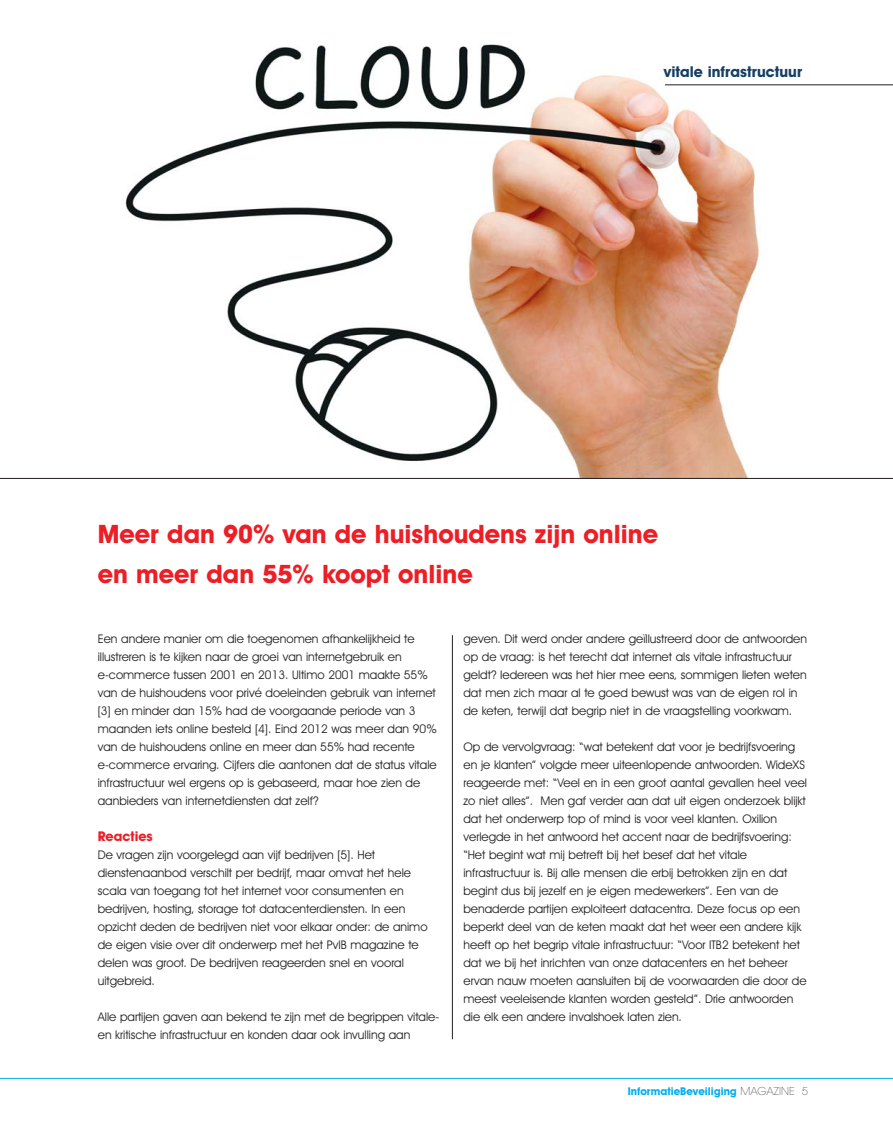
<style>
.page{position:relative;width:893px;height:1127px;background:#fff}
.page>*{position:absolute;margin:0;border:0;box-sizing:border-box;transform-origin:0 0}
.t1{font:700 25.5px/40.5px "Avant Garde IT Cby BT";color:#ed1e25}
.t2{font:700 15px "Avant Garde IT Cby BT";color:#153f64}
.t3{font:700 13.5px "Avant Garde IT Cby BT";color:#ed1e25}
.t4{font:12px/18px "Avant Garde IT Cby BT";color:#231f20}
.t5{font:700 10.8px "Avant Garde IT Cby BT";color:#00aeef}
.s1{font-family:"Avant Garde";font-weight:200;color:#231f20}
</style>
<div class="page">
<img style="left:75px;top:44px;width:737px;height:434px">
<hr style="left:0;top:1078px;width:893px;height:1px;background:#00aeef">
<hr style="left:665px;top:85px;width:228px;height:1px;background:#231f20">
<hr style="left:0;top:478px;width:893px;height:1px;background:#231f20">
<hr style="left:452px;top:635px;width:1px;height:404px;background:#231f20">
<p class="t2" style="left:664px;top:66px;width:140px">vitale infrastructuur</p>
<h1 class="t1" style="left:98px;top:516px;width:562px">Meer dan 90% van de huishoudens zijn online en meer dan 55% koopt online</h1>
<p class="t4" style="left:98px;top:631px;width:340px">Een andere manier om die toegenomen afhankelijkheid te illustreren is te kijken naar de groei van internetgebruik en e-commerce tussen 2001 en 2013. Ultimo 2001 maakte 55% van de huishoudens voor privé doeleinden gebruik van internet [3] en minder dan 15% had de voorgaande periode van 3 maanden iets online besteld [4]. Eind 2012 was meer dan 90% van de huishoudens online en meer dan 55% had recente e-commerce ervaring. Cijfers die aantonen dat de status vitale infrastructuur wel ergens op is gebaseerd, maar hoe zien de aanbieders van internetdiensten dat zelf?</p>
<p class="t3" style="left:98px;top:831px;width:57px">Reacties</p>
<p class="t4" style="left:98px;top:847px;width:331px">De vragen zijn voorgelegd aan vijf bedrijven [5]. Het dienstenaanbod verschilt per bedrijf, maar omvat het hele scala van toegang tot het internet voor consumenten en bedrijven, hosting, storage tot datacenterdiensten. In een opzicht deden de bedrijven niet voor elkaar onder: de animo de eigen visie over dit onderwerp met het PvIB magazine te delen was groot. De bedrijven reageerden snel en vooral uitgebreid.</p>
<p class="t4" style="left:98px;top:1009px;width:343px">Alle partijen gaven aan bekend te zijn met de begrippen vitale&shy;en kritische infrastructuur en konden daar ook invulling aan</p>
<p class="t4" style="left:463px;top:631px;width:345px">geven. Dit werd onder andere geïllustreerd door de antwoorden op de vraag: is het terecht dat internet als vitale infrastructuur geldt? Iedereen was het hier mee eens, sommigen lieten weten dat men zich maar al te goed bewust was van de eigen rol in de keten, terwijl dat begrip niet in de vraagstelling voorkwam.</p>
<p class="t4" style="left:463px;top:739px;width:345px">Op de vervolgvraag: “wat betekent dat voor je bedrijfsvoering en je klanten” volgde meer uiteenlopende antwoorden. WideXS reageerde met: “Veel en in een groot aantal gevallen heel veel zo niet alles”. Men gaf verder aan dat uit eigen onderzoek blijkt dat het onderwerp top of mind is voor veel klanten. Oxilion verlegde in het antwoord het accent naar de bedrijfsvoering: “Het begint wat mij betreft bij het besef dat het vitale infrastructuur is. Bij alle mensen die erbij betrokken zijn en dat begint dus bij jezelf en je eigen medewerkers”. Een van de benaderde partijen exploiteert datacentra. Deze focus op een beperkt deel van de keten maakt dat het weer een andere kijk heeft op het begrip vitale infrastructuur: “Voor ITB2 betekent het dat we bij het inrichten van onze datacenters en het beheer ervan nauw moeten aansluiten bij de voorwaarden die door de meest veeleisende klanten worden gesteld”. Drie antwoorden die elk een andere invalshoek laten zien.</p>
<p class="t5" style="left:628px;top:1087px;width:182px">InformatieBeveiliging <span class="s1">MAGAZINE 5</span></p>
</div>
